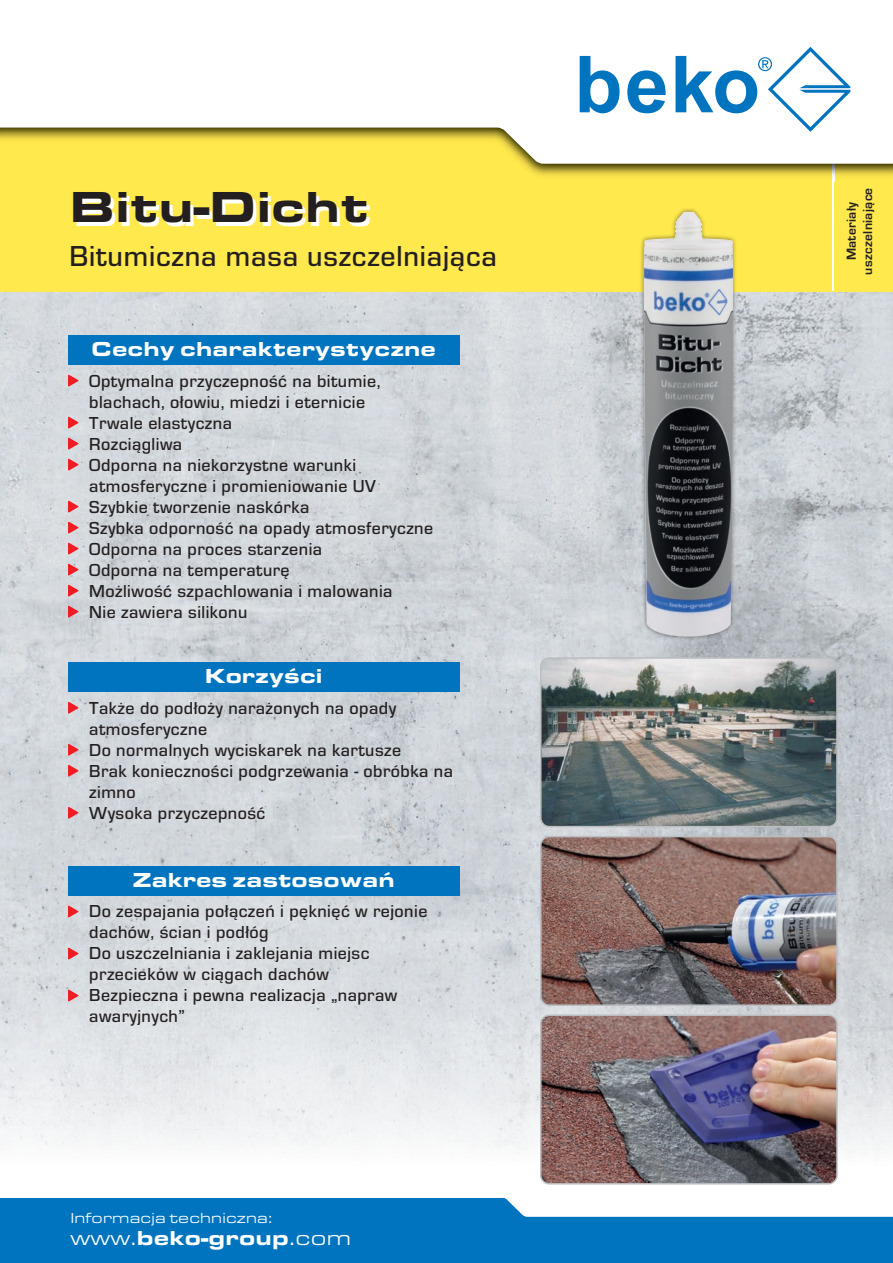
<style>
.page{position:relative;width:893px;height:1263px;background:#fff}
.page>*{position:absolute;margin:0;border:0;box-sizing:border-box;transform-origin:0 0}
.t1{font:900 expanded 45px "Eurostile TOT";color:#231f20}
.t2{font:500 30px "Eurostile TOT";letter-spacing:.025em;color:#231f20}
.t3{font:900 expanded 21px "Eurostile TOT";color:#fff}
.t4{font:500 18px/21px "Eurostile TOT";letter-spacing:.025em;color:#231f20}
.t5{font:expanded 15px "Eurostile TOT";letter-spacing:.01em;color:#fff}
.t6{font:700 13.5px/16.5px "Eurostile TOT";letter-spacing:.025em;color:#231f20;text-align:center}
.s1{font-weight:400}
</style>
<div class="page">
<img style="left:0;top:291px;width:893px;height:894px">
<div style="left:0;top:0;width:893px;height:291px;background:#ffe94d"></div>
<hr style="left:833px;top:147px;width:1px;height:144px;background:#fff">
<img style="left:524px;top:164px;width:369px;height:17px">
<img style="left:833px;top:164px;width:1px;height:17px">
<svg style="left:0;top:0;width:893px;height:164px;background:#faf7e2"></svg>
<svg style="left:580px;top:56px;width:40px;height:57px;background:#72b2db"></svg>
<svg style="left:627px;top:70px;width:39px;height:43px;background:#63aad7"></svg>
<svg style="left:675px;top:47px;width:175px;height:85px;background:#c6dff0"></svg>
<svg style="left:0;top:1198px;width:893px;height:65px;background:#1f85c5"></svg>
<div style="left:68px;top:866px;width:391px;height:29px;background:#0074be"></div>
<svg style="left:68px;top:906px;width:10px;height:11px"></svg>
<svg style="left:68px;top:948px;width:10px;height:11px"></svg>
<svg style="left:68px;top:990px;width:10px;height:11px"></svg>
<div style="left:68px;top:335px;width:391px;height:29px;background:#0074be"></div>
<svg style="left:68px;top:375px;width:10px;height:11px"></svg>
<svg style="left:68px;top:417px;width:10px;height:11px"></svg>
<svg style="left:68px;top:438px;width:10px;height:11px"></svg>
<svg style="left:68px;top:459px;width:10px;height:11px"></svg>
<svg style="left:68px;top:501px;width:10px;height:11px"></svg>
<svg style="left:68px;top:522px;width:10px;height:11px"></svg>
<svg style="left:68px;top:543px;width:10px;height:11px"></svg>
<svg style="left:68px;top:564px;width:10px;height:11px"></svg>
<svg style="left:68px;top:585px;width:10px;height:11px"></svg>
<svg style="left:68px;top:606px;width:10px;height:11px"></svg>
<div style="left:68px;top:662px;width:391px;height:30px;background:#0074be"></div>
<svg style="left:68px;top:702px;width:10px;height:12px"></svg>
<svg style="left:68px;top:744px;width:10px;height:12px"></svg>
<svg style="left:68px;top:765px;width:10px;height:12px"></svg>
<svg style="left:68px;top:807px;width:10px;height:12px"></svg>
<div style="left:639px;top:207px;width:98px;height:434px;background:#231f20;opacity:.5"></div>
<img style="left:643px;top:212px;width:90px;height:430px">
<img style="left:541px;top:658px;width:296px;height:169px">
<div style="left:540px;top:657px;width:298px;height:170px;border:2px solid #bcbdc0;border-radius:9px"></div>
<img style="left:541px;top:837px;width:296px;height:168px">
<div style="left:540px;top:836px;width:298px;height:170px;border:2px solid #bcbdc0;border-radius:9px"></div>
<img style="left:541px;top:1015px;width:296px;height:169px">
<div style="left:540px;top:1014px;width:298px;height:170px;border:2px solid #bcbdc0;border-radius:9px"></div>
<h1 class="t1" style="left:70px;top:181px;width:301px">Bitu-Dicht</h1>
<p class="t6" style="left:843px;top:275px;width:88px;rotate:-90deg">Materiały uszczelniające</p>
<h2 class="t2" style="left:70px;top:240px;width:429px">Bitumiczna masa uszczelniająca</h2>
<p class="t3" style="left:91px;top:337px;width:346px">Cechy charakterystyczne</p>
<p class="t4" style="left:89px;top:370px;width:345px">Optymalna przyczepność na bitumie, blachach, ołowiu, miedzi i eternicie<br>Trwale elastyczna<br>Rozciągliwa<br>Odporna na niekorzystne warunki atmosferyczne i promieniowanie UV<br>Szybkie tworzenie naskórka<br>Szybka odporność na opady atmosferyczne<br>Odporna na proces starzenia<br>Odporna na temperaturę<br>Możliwość szpachlowania i malowania<br>Nie zawiera silikonu</p>
<p class="t3" style="left:205px;top:664px;width:119px">Korzyści</p>
<p class="t4" style="left:89px;top:697px;width:365px">Także do podłoży narażonych na opady atmosferyczne<br>Do normalnych wyciskarek na kartusze<br>Brak konieczności podgrzewania - obróbka na zimno<br>Wysoka przyczepność</p>
<p class="t3" style="left:132px;top:868px;width:264px">Zakres zastosowań</p>
<p class="t4" style="left:89px;top:901px;width:340px">Do zespajania połączeń i pęknięć w rejonie dachów, ścian i podłóg<br>Do uszczelniania i zaklejania miejsc przecieków w ciągach dachów<br>Bezpieczna i pewna realizacja „napraw awaryjnych”</p>
<p class="t5" style="left:70px;top:1210px;width:204px">Informacja techniczna:</p>
<p class="t3" style="left:70px;top:1226px;width:282px"><span class="s1">www.</span>beko-group<span class="s1">.com</span></p>
</div>
